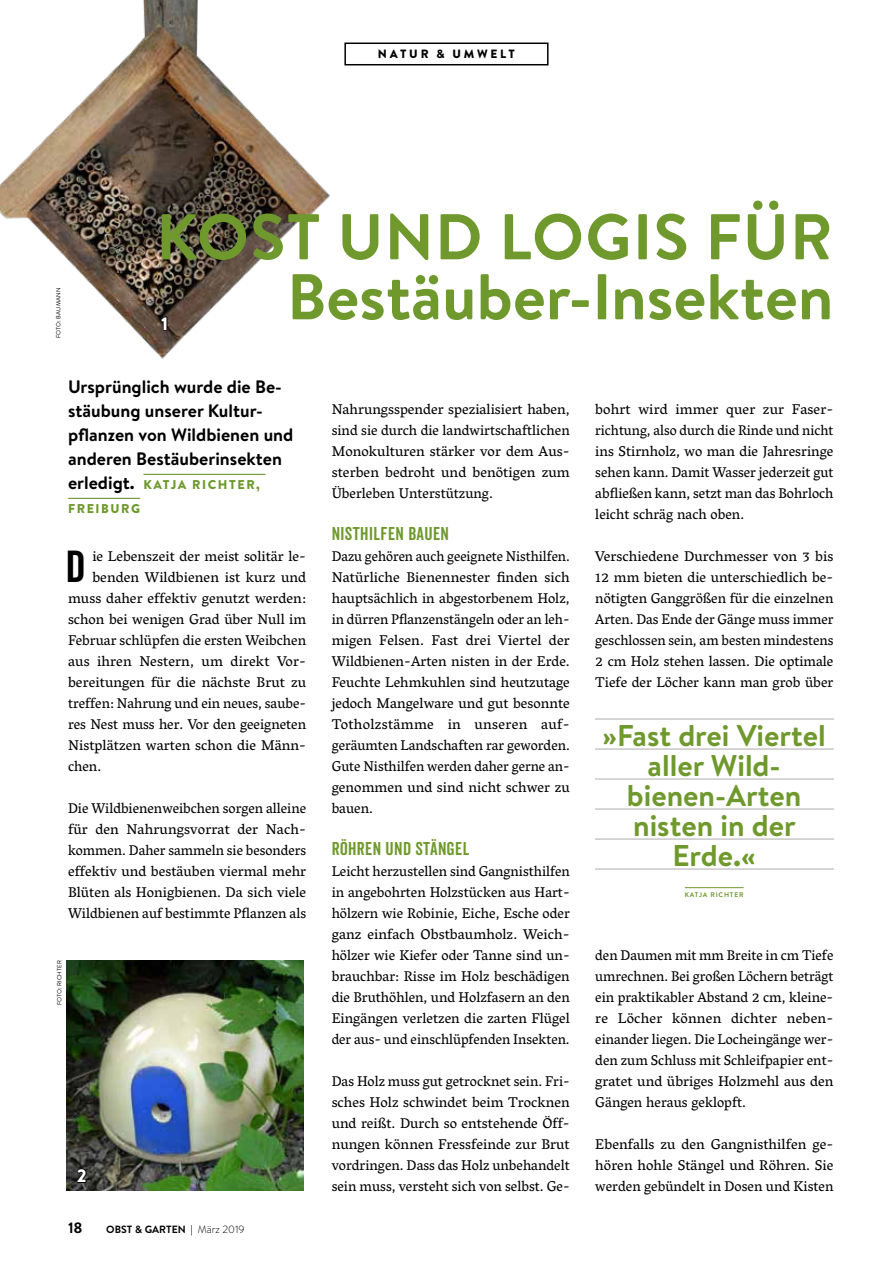
<style>
.page{position:relative;width:893px;height:1263px;background:#fff}
.page>*{position:absolute;margin:0;border:0;box-sizing:border-box;transform-origin:0 0}
.t1{font:700 64.5px/60px "Brandon Text";color:#6f992d;text-align:right}
.t2{font:43.5px "Veneer Clean";color:#000}
.t3{font:700 30px/30px "Brandon Text";color:#6f992d;text-align:center}
.t4{font:700 18px/24px "Brandon Text";color:#000}
.t5{font:18px "Veneer Clean";letter-spacing:.025em;color:#6f992d}
.t6{font:900 18px "Brandon Text";color:#fff}
.t7{font:700 15px "Brandon Text";color:#000}
.t8{font:14.4px/21px "Vesper Libre";color:#000;text-align:justify}
.t9{font:900 12.75px/24px "Brandon Text";letter-spacing:.12em;color:#6f992d}
.t10{font:900 12px "Brandon Text";letter-spacing:.23em;color:#000}
.t11{font:700 10.5px "Brandon Text";color:#000}
.t12{font:700 6.75px "Brandon Text";letter-spacing:.12em;color:#6f992d}
.t13{font:6px "Brandon Text";letter-spacing:.015em;color:#000}
.s1{font-weight:700;font-size:18px;color:#000}
.s2{font-weight:300}
</style>
<div class="page">
<hr style="left:143px;top:474px;width:123px;height:1px;background:#6f992d">
<hr style="left:68px;top:498px;width:72px;height:1px;background:#6f992d">
<hr style="left:595px;top:719px;width:238px;height:1px;background:#aeadae">
<hr style="left:595px;top:749px;width:238px;height:1px;background:#aeadae">
<hr style="left:595px;top:779px;width:238px;height:1px;background:#aeadae">
<hr style="left:595px;top:809px;width:238px;height:1px;background:#aeadae">
<hr style="left:595px;top:839px;width:238px;height:1px;background:#aeadae">
<hr style="left:595px;top:869px;width:238px;height:1px;background:#aeadae">
<hr style="left:685px;top:887px;width:59px;height:1px;background:#6f992d">
<img style="left:67px;top:960px;width:236px;height:231px">
<img style="left:0;top:0;width:330px;height:359px">
<svg style="left:160px;top:316px;width:8px;height:15px"></svg>
<svg style="left:75px;top:1168px;width:12px;height:15px"></svg>
<div style="left:344px;top:43px;width:205px;height:22px;border:2px solid #000"></div>
<p class="t13" style="left:54px;top:338px;width:52px;rotate:-90deg">FOTO: BAUMANN</p>
<p class="t10" style="left:378px;top:46px;width:138px">NATUR &amp; UMWELT</p>
<h1 class="t1" style="left:156px;top:206px;width:679px">KOST UND LOGIS FÜR<br>Bestäuber-Insekten</h1>
<p class="t6" style="left:161px;top:311px;width:9px">1</p>
<p class="t4" style="left:68px;top:374px;width:227px">Ursprünglich wurde die Be&shy;stäubung unserer Kultur&shy;pflanzen von Wildbienen und anderen Bestäuberinsekten</p>
<p class="t9" style="left:68px;top:472px;width:193px"><span class="s1">erledigt.</span> KATJA RICHTER,<br>FREIBURG</p>
<h2 class="t2" style="left:66px;top:540px;width:21px">D</h2>
<p class="t8" style="left:92px;top:545px;width:215px">ie Lebenszeit der meist solitär le-</p>
<p class="t8" style="left:92px;top:566px;width:215px">benden Wildbienen ist kurz und</p>
<p class="t8" style="left:68px;top:587px;width:240px">muss daher effektiv genutzt werden:</p>
<p class="t8" style="left:68px;top:608px;width:240px">schon bei wenigen Grad über Null im</p>
<p class="t8" style="left:68px;top:629px;width:240px">Februar schlüpfen die ersten Weibchen</p>
<p class="t8" style="left:68px;top:650px;width:240px">aus ihren Nestern, um direkt Vor-</p>
<p class="t8" style="left:68px;top:671px;width:240px">bereitungen für die nächste Brut zu</p>
<p class="t8" style="left:68px;top:692px;width:240px">treffen: Nahrung und ein neues, saube-</p>
<p class="t8" style="left:68px;top:713px;width:240px">res Nest muss her. Vor den geeigneten</p>
<p class="t8" style="left:68px;top:734px;width:240px">Nistplätzen warten schon die Männ-</p>
<p class="t8" style="left:68px;top:755px;width:35px">chen.</p>
<p class="t8" style="left:68px;top:797px;width:240px">Die Wildbienenweibchen sorgen alleine für den Nahrungsvorrat der Nach&shy;kommen. Daher sammeln sie besonders effektiv und bestäuben viermal mehr Blüten als Honigbienen. Da sich viele Wildbienen auf bestimmte Pflanzen als</p>
<p class="t13" style="left:55px;top:1005px;width:46px;rotate:-90deg">FOTO: RICHTER</p>
<p class="t6" style="left:77px;top:1163px;width:11px">2</p>
<p class="t7" style="left:68px;top:1217px;width:16px">18</p>
<p class="t11" style="left:106px;top:1222px;width:140px">OBST &amp; GARTEN | <span class="s2">März 2019</span></p>
<p class="t8" style="left:332px;top:398px;width:240px">Nahrungsspender spezialisiert haben, sind sie durch die landwirtschaftlichen Monokulturen stärker vor dem Aus&shy;sterben bedroht und benötigen zum Überleben Unterstützung.</p>
<p class="t5" style="left:332px;top:522px;width:119px">NISTHILFEN BAUEN</p>
<p class="t8" style="left:332px;top:545px;width:240px">Dazu gehören auch geeignete Nisthilfen.<br>Natürliche Bienennester finden sich hauptsächlich in abgestorbenem Holz, in dürren Pflanzenstängeln oder an leh&shy;migen Felsen. Fast drei Viertel der Wildbienen-Arten nisten in der Erde.<br>Feuchte Lehmkuhlen sind heutzutage jedoch Mangelware und gut besonnte Totholzstämme in unseren auf&shy;geräumten Landschaften rar geworden.<br>Gute Nisthilfen werden daher gerne an&shy;genommen und sind nicht schwer zu bauen.</p>
<p class="t5" style="left:332px;top:837px;width:139px">RÖHREN UND STÄNGEL</p>
<p class="t8" style="left:332px;top:860px;width:240px">Leicht herzustellen sind Gangnisthilfen in angebohrten Holzstücken aus Hart&shy;hölzern wie Robinie, Eiche, Esche oder ganz einfach Obstbaumholz. Weich&shy;hölzer wie Kiefer oder Tanne sind un&shy;brauchbar: Risse im Holz beschädigen die Bruthöhlen, und Holzfasern an den Eingängen verletzen die zarten Flügel der aus- und einschlüpfenden Insekten.</p>
<p class="t8" style="left:332px;top:1070px;width:240px">Das Holz muss gut getrocknet sein. Fri&shy;sches Holz schwindet beim Trocknen und reißt. Durch so entstehende Öff&shy;nungen können Fressfeinde zur Brut vordringen. Dass das Holz unbehandelt sein muss, versteht sich von selbst. Ge-</p>
<p class="t8" style="left:595px;top:398px;width:240px">bohrt wird immer quer zur Faser&shy;richtung, also durch die Rinde und nicht ins Stirnholz, wo man die Jahresringe sehen kann. Damit Wasser jederzeit gut abfließen kann, setzt man das Bohrloch leicht schräg nach oben.</p>
<p class="t8" style="left:595px;top:545px;width:240px">Verschiedene Durchmesser von 3 bis 12 mm bieten die unterschiedlich be&shy;nötigten Ganggrößen für die einzelnen Arten. Das Ende der Gänge muss immer geschlossen sein, am besten mindestens 2 cm Holz stehen lassen. Die optimale Tiefe der Löcher kann man grob über</p>
<h3 class="t3" style="left:602px;top:720px;width:225px">»Fast drei Viertel aller Wild&shy;bienen-Arten nisten in der<br>Erde.«</h3>
<p class="t12" style="left:685px;top:890px;width:60px">KATJA RICHTER</p>
<p class="t8" style="left:595px;top:944px;width:240px">den Daumen mit mm Breite in cm Tiefe umrechnen. Bei großen Löchern beträgt ein praktikabler Abstand 2 cm, kleine&shy;re Löcher können dichter neben&shy;einander liegen. Die Locheingänge wer&shy;den zum Schluss mit Schleifpapier ent&shy;gratet und übriges Holzmehl aus den Gängen heraus geklopft.</p>
<p class="t8" style="left:595px;top:1133px;width:240px">Ebenfalls zu den Gangnisthilfen ge&shy;hören hohle Stängel und Röhren. Sie werden gebündelt in Dosen und Kisten</p>
</div>
